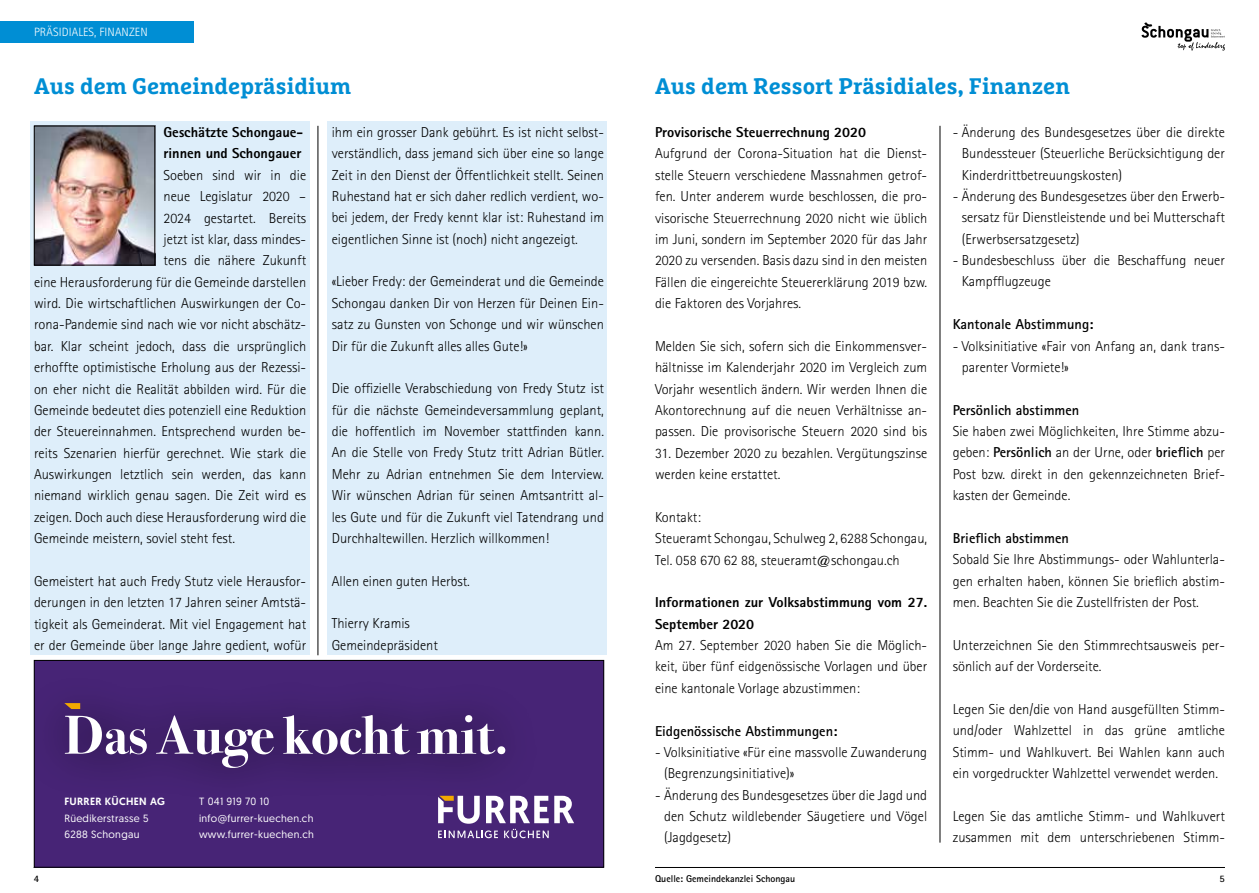
<style>
.page{position:relative;width:1259px;height:893px;background:#fff}
.page>*{position:absolute;margin:0;border:0;box-sizing:border-box;transform-origin:0 0}
.t1{font:700 54.9px "Bodoni Svty Two ITCTT";color:#fff}
.t2{font:700 22.5px "Marselis Slab Pro";color:#008ed4}
.t3{font:300 14.4px/21.3px "Rotis Sans Serif";color:#000;text-align:justify}
.t4{font:800 14.4px/21.3px "Rotis Sans Serif";color:#000}
.t5{font:700 14.4px "Rotis Sans Serif";color:#000}
.t6{font:300 12px "Rotis Sans Serif";letter-spacing:.01em;color:#fff}
.t7{font:10.5px/16.5px "Geomanist";letter-spacing:.03em;color:#fff}
.t8{font:500 10.5px "Geomanist";letter-spacing:.03em;color:#fff}
.t9{font:700 9.9px "Rotis Sans Serif";color:#000}
.s1{font-weight:700}
</style>
<div class="page">
<div style="left:327px;top:121px;width:280px;height:534px;background:#deeefa"></div>
<hr style="left:655px;top:867px;width:570px;height:1px;background:#000">
<hr style="left:34px;top:867px;width:570px;height:1px;background:#000">
<hr style="left:939px;top:126px;width:1px;height:717px;background:#000">
<div style="left:0;top:21px;width:193px;height:22px;background:#008ed4"></div>
<div style="left:30px;top:121px;width:279px;height:534px;background:#deeefa"></div>
<img style="left:36px;top:128px;width:117px;height:135px">
<div style="left:34px;top:126px;width:121px;height:139px;border:1px solid #000"></div>
<svg style="left:1141px;top:22px;width:84px;height:29px"></svg>
<div style="left:34px;top:660px;width:570px;height:207px;background:#472476"></div>
<svg style="left:438px;top:830px;width:60px;height:8px"></svg>
<svg style="left:504px;top:829px;width:45px;height:9px"></svg>
<svg style="left:438px;top:809px;width:42px;height:15px"></svg>
<svg style="left:486px;top:796px;width:88px;height:27px"></svg>
<div style="left:34px;top:673px;width:511px;height:136px;background:#000;opacity:.7"></div>
<svg style="left:64px;top:703px;width:16px;height:6px"></svg>
<div style="left:34px;top:660px;width:570px;height:207px;border:1px solid #000"></div>
<hr style="left:318px;top:126px;width:1px;height:529px;background:#000">
<p class="t6" style="left:34px;top:26px;width:115px">PRÄSIDIALES, FINANZEN</p>
<h2 class="t2" style="left:34px;top:72px;width:318px">Aus dem Gemeindepräsidium</h2>
<p class="t4" style="left:163px;top:121px;width:141px">Geschätzte Schongaue&shy;rinnen und Schongauer</p>
<p class="t3" style="left:163px;top:164px;width:144px">Soeben sind wir in die</p>
<p class="t3" style="left:163px;top:186px;width:144px">neue Legislatur 2020 –</p>
<p class="t3" style="left:163px;top:207px;width:144px">2024 gestartet. Bereits</p>
<p class="t3" style="left:163px;top:228px;width:144px">jetzt ist klar, dass mindes-</p>
<p class="t3" style="left:163px;top:250px;width:144px">tens die nähere Zukunft</p>
<p class="t3" style="left:34px;top:271px;width:274px">eine Herausforderung für die Gemeinde darstellen</p>
<p class="t3" style="left:34px;top:293px;width:274px">wird. Die wirtschaftlichen Auswirkungen der Co-</p>
<p class="t3" style="left:34px;top:314px;width:274px">rona-Pandemie sind nach wie vor nicht abschätz-</p>
<p class="t3" style="left:34px;top:335px;width:274px">bar. Klar scheint jedoch, dass die ursprünglich</p>
<p class="t3" style="left:34px;top:357px;width:274px">erhoffte optimistische Erholung aus der Rezessi-</p>
<p class="t3" style="left:34px;top:378px;width:274px">on eher nicht die Realität abbilden wird. Für die</p>
<p class="t3" style="left:34px;top:399px;width:274px">Gemeinde bedeutet dies potenziell eine Reduktion</p>
<p class="t3" style="left:34px;top:421px;width:274px">der Steuereinnahmen. Entsprechend wurden be-</p>
<p class="t3" style="left:34px;top:442px;width:274px">reits Szenarien hierfür gerechnet. Wie stark die</p>
<p class="t3" style="left:34px;top:464px;width:274px">Auswirkungen letztlich sein werden, das kann</p>
<p class="t3" style="left:34px;top:485px;width:274px">niemand wirklich genau sagen. Die Zeit wird es</p>
<p class="t3" style="left:34px;top:506px;width:274px">zeigen. Doch auch diese Herausforderung wird die</p>
<p class="t3" style="left:34px;top:528px;width:203px">Gemeinde meistern, soviel steht fest.</p>
<p class="t3" style="left:34px;top:570px;width:274px">Gemeistert hat auch Fredy Stutz viele Herausfor&shy;derungen in den letzten 17 Jahren seiner Amtstä&shy;tigkeit als Gemeinderat. Mit viel Engagement hat er der Gemeinde über lange Jahre gedient, wofür</p>
<p class="t3" style="left:332px;top:121px;width:274px">ihm ein grosser Dank gebührt. Es ist nicht selbst&shy;verständlich, dass jemand sich über eine so lange Zeit in den Dienst der Öffentlichkeit stellt. Seinen Ruhestand hat er sich daher redlich verdient, wo&shy;bei jedem, der Fredy kennt klar ist: Ruhestand im eigentlichen Sinne ist (noch) nicht angezeigt.</p>
<p class="t3" style="left:332px;top:271px;width:274px">«Lieber Fredy: der Gemeinderat und die Gemeinde Schongau danken Dir von Herzen für Deinen Ein&shy;satz zu Gunsten von Schonge und wir wünschen Dir für die Zukunft alles alles Gute!»</p>
<p class="t3" style="left:332px;top:378px;width:274px">Die offizielle Verabschiedung von Fredy Stutz ist für die nächste Gemeindeversammlung geplant, die hoffentlich im November stattfinden kann.<br>An die Stelle von Fredy Stutz tritt Adrian Bütler.<br>Mehr zu Adrian entnehmen Sie dem Interview.<br>Wir wünschen Adrian für seinen Amtsantritt al&shy;les Gute und für die Zukunft viel Tatendrang und Durchhaltewillen. Herzlich willkommen!</p>
<p class="t3" style="left:332px;top:570px;width:140px">Allen einen guten Herbst.</p>
<p class="t3" style="left:332px;top:613px;width:108px">Thierry Kramis<br>Gemeindepräsident</p>
<h1 class="t1" style="left:64px;top:690px;width:446px">Das Auge kocht mit.</h1>
<p class="t8" style="left:64px;top:795px;width:102px">FURRER KÜCHEN AG</p>
<p class="t7" style="left:64px;top:809px;width:86px">Rüedikerstrasse 5<br>6288 Schongau</p>
<p class="t7" style="left:199px;top:793px;width:116px">T 041 919 70 10 info@furrer-kuechen.ch www.furrer-kuechen.ch</p>
<h2 class="t2" style="left:655px;top:72px;width:416px">Aus dem Ressort Präsidiales, Finanzen</h2>
<p class="t4" style="left:655px;top:121px;width:212px">Provisorische Steuerrechnung 2020</p>
<p class="t3" style="left:655px;top:143px;width:274px">Aufgrund der Corona-Situation hat die Dienst&shy;stelle Steuern verschiedene Massnahmen getrof&shy;fen. Unter anderem wurde beschlossen, die pro&shy;visorische Steuerrechnung 2020 nicht wie üblich im Juni, sondern im September 2020 für das Jahr 2020 zu versenden. Basis dazu sind in den meisten Fällen die eingereichte Steuererklärung 2019 bzw. die Faktoren des Vorjahres.</p>
<p class="t3" style="left:655px;top:335px;width:274px">Melden Sie sich, sofern sich die Einkommensver&shy;hältnisse im Kalenderjahr 2020 im Vergleich zum Vorjahr wesentlich ändern. Wir werden Ihnen die Akontorechnung auf die neuen Verhältnisse an&shy;passen. Die provisorische Steuern 2020 sind bis</p>
<p class="t3" style="left:655px;top:442px;width:274px">31. Dezember 2020 zu bezahlen. Vergütungszinse werden keine erstattet.</p>
<p class="t3" style="left:655px;top:506px;width:274px;text-align:left">Kontakt:<br>Steueramt Schongau, Schulweg 2, 6288 Schongau,<br>Tel. 058 670 62 88, steueramt@schongau.ch</p>
<p class="t4" style="left:655px;top:592px;width:274px">Informationen zur Volksabstimmung vom 27.<br>September 2020</p>
<p class="t3" style="left:655px;top:634px;width:274px">Am 27. September 2020 haben Sie die Möglich&shy;keit, über fünf eidgenössische Vorlagen und über eine kantonale Vorlage abzustimmen:</p>
<p class="t5" style="left:655px;top:722px;width:184px">Eidgenössische Abstimmungen:</p>
<p class="t3" style="left:664px;top:741px;width:265px;text-indent:-9px">- Volksinitiative «Für eine massvolle Zuwanderung (Begrenzungsinitiative)»</p>
<p class="t3" style="left:664px;top:784px;width:265px;text-indent:-9px">- Änderung des Bundesgesetzes über die Jagd und den Schutz wildlebender Säugetiere und Vögel (Jagdgesetz)</p>
<p class="t3" style="left:962px;top:121px;width:265px;text-indent:-9px">- Änderung des Bundesgesetzes über die direkte Bundessteuer (Steuerliche Berücksichtigung der Kinderdrittbetreuungskosten)</p>
<p class="t3" style="left:962px;top:185px;width:265px;text-indent:-9px">- Änderung des Bundesgesetzes über den Erwerb&shy;sersatz für Dienstleistende und bei Mutterschaft (Erwerbsersatzgesetz)</p>
<p class="t3" style="left:962px;top:250px;width:265px;text-indent:-9px">- Bundesbeschluss über die Beschaffung neuer<br>Kampfflugzeuge</p>
<p class="t5" style="left:952px;top:315px;width:142px">Kantonale Abstimmung:</p>
<p class="t3" style="left:962px;top:335px;width:265px;text-indent:-9px">- Volksinitiative «Fair von Anfang an, dank trans&shy;parenter Vormiete!»</p>
<p class="t5" style="left:952px;top:401px;width:128px">Persönlich abstimmen</p>
<p class="t3" style="left:952px;top:420px;width:274px">Sie haben zwei Möglichkeiten, Ihre Stimme abzu&shy;geben: <span class="s1">Persönlich</span> an der Urne, oder <span class="s1">brieflich</span> per Post bzw. direkt in den gekennzeichneten Brief&shy;kasten der Gemeinde.</p>
<p class="t5" style="left:952px;top:529px;width:118px">Brieflich abstimmen</p>
<p class="t3" style="left:952px;top:549px;width:274px">Sobald Sie Ihre Abstimmungs- oder Wahlunterla&shy;gen erhalten haben, können Sie brieflich abstim&shy;men. Beachten Sie die Zustellfristen der Post.</p>
<p class="t3" style="left:952px;top:634px;width:274px">Unterzeichnen Sie den Stimmrechtsausweis per&shy;sönlich auf der Vorderseite.</p>
<p class="t3" style="left:952px;top:698px;width:274px">Legen Sie den/die von Hand ausgefüllten Stimm&shy;und/oder Wahlzettel in das grüne amtliche Stimm- und Wahlkuvert. Bei Wahlen kann auch ein vorgedruckter Wahlzettel verwendet werden.</p>
<p class="t3" style="left:952px;top:805px;width:274px">Legen Sie das amtliche Stimm- und Wahlkuvert zusammen mit dem unterschriebenen Stimm-</p>
<p class="t9" style="left:34px;top:872px;width:7px">4</p>
<p class="t9" style="left:655px;top:872px;width:142px">Quelle: Gemeindekanzlei Schongau</p>
<p class="t9" style="left:1219px;top:872px;width:7px">5</p>
</div>
